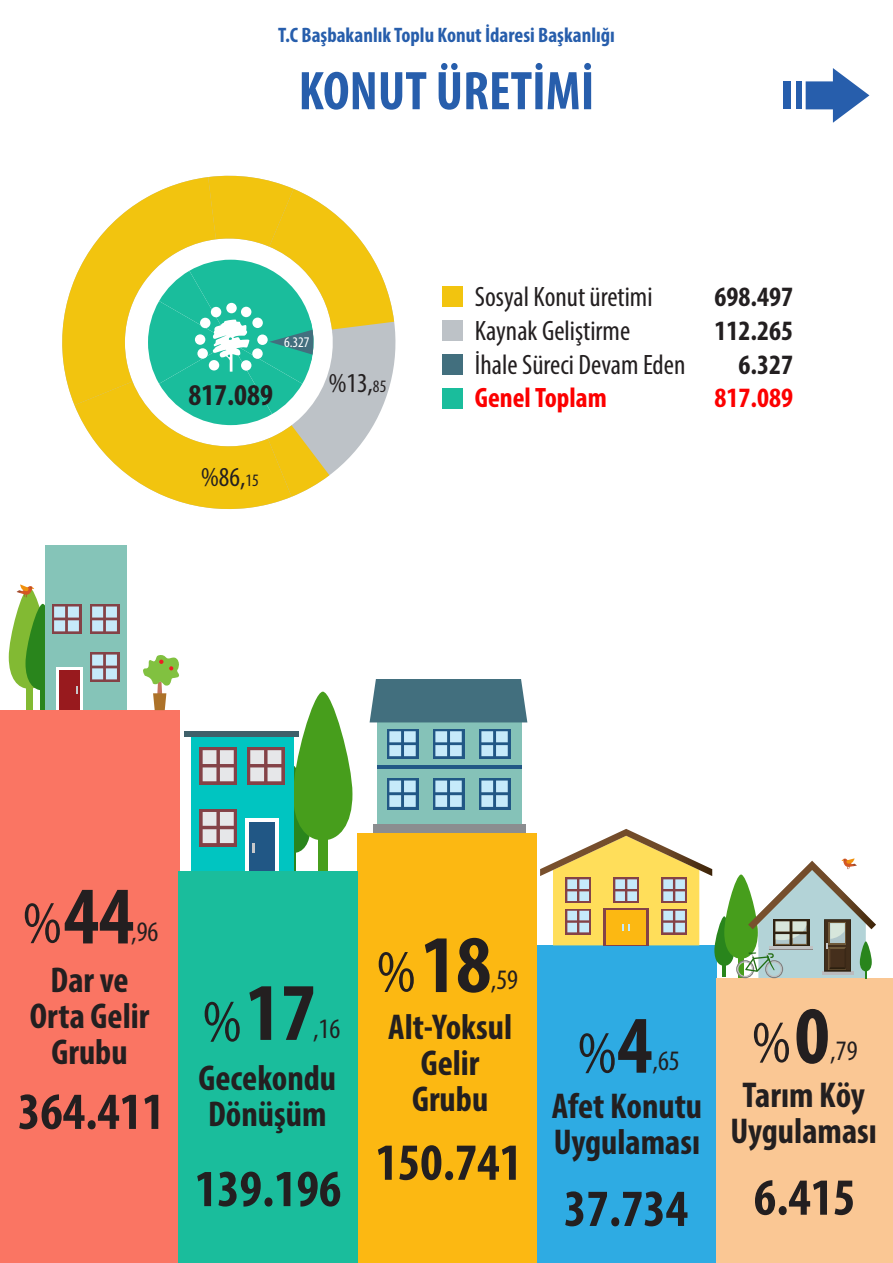
<style>
.page{position:relative;width:893px;height:1263px;background:#fff}
.page>*{position:absolute;margin:0;border:0;box-sizing:border-box;transform-origin:0 0}
.t1{font:700 condensed 82.35px "Myriad Pro";color:#231f20}
.t2{font:condensed 60px "Myriad Pro";color:#231f20}
.t3{font:700 condensed 54.9px "Myriad Pro";color:#275eac}
.t4{font:700 condensed 52.5px "Myriad Pro";color:#231f20}
.t5{font:700 condensed 36px "Myriad Pro";color:#231f20}
.t6{font:700 condensed 30.3px "Myriad Pro";color:#231f20}
.t7{font:condensed 28.2px "Myriad Pro";color:#231f20}
.t8{font:700 condensed 28.2px "Myriad Pro";color:#231f20}
.t9{font:700 condensed 28.2px "Myriad Pro";color:#fc0000}
.t10{font:condensed 27.45px "Myriad Pro";color:#231f20}
.t11{font:700 condensed 21px "Myriad Pro";color:#275eac}
.t12{font:condensed 14.7px "Myriad Pro";color:#fff}
.s1{font-size:17.4px}
</style>
<div class="page">
<div style="left:796px;top:81px;width:5px;height:28px;background:#275eac"></div>
<svg style="left:806px;top:68px;width:63px;height:55px"></svg>
<div style="left:783px;top:81px;width:8px;height:28px;background:#275eac"></div>
<div style="left:26px;top:667px;width:6px;height:45px;background:#82ba33"></div>
<div style="left:40px;top:672px;width:6px;height:38px;background:#29851c"></div>
<div style="left:45px;top:545px;width:81px;height:165px;background:#85c4b8"></div>
<div style="left:56px;top:667px;width:27px;height:44px;background:#fff"></div>
<div style="left:59px;top:670px;width:21px;height:41px;background:#981a1e"></div>
<svg style="left:90px;top:652px;width:29px;height:30px"></svg>
<svg style="left:92px;top:654px;width:25px;height:25px"></svg>
<svg style="left:90px;top:604px;width:29px;height:30px"></svg>
<svg style="left:92px;top:606px;width:25px;height:25px"></svg>
<div style="left:52px;top:604px;width:29px;height:30px;background:#844247"></div>
<svg style="left:9px;top:584px;width:70px;height:110px"></svg>
<div style="left:0;top:710px;width:179px;height:553px;background:#fa7563"></div>
<div style="left:537px;top:945px;width:179px;height:318px;background:#2eabe3"></div>
<div style="left:716px;top:978px;width:177px;height:285px;background:#fac794"></div>
<svg style="left:293px;top:853px;width:3px;height:19px"></svg>
<div style="left:318px;top:809px;width:10px;height:65px;background:#479e1c"></div>
<div style="left:191px;top:733px;width:102px;height:140px;background:#00c5c1"></div>
<div style="left:246px;top:819px;width:33px;height:54px;background:#fff"></div>
<div style="left:249px;top:823px;width:26px;height:50px;background:#215785"></div>
<svg style="left:200px;top:747px;width:37px;height:37px"></svg>
<svg style="left:203px;top:750px;width:31px;height:31px"></svg>
<div style="left:200px;top:809px;width:37px;height:37px;background:#844247"></div>
<svg style="left:203px;top:812px;width:31px;height:31px"></svg>
<div style="left:247px;top:747px;width:37px;height:37px;background:#844247"></div>
<svg style="left:250px;top:692px;width:102px;height:161px"></svg>
<div style="left:184px;top:731px;width:115px;height:5px;background:#3f606a"></div>
<svg style="left:143px;top:655px;width:36px;height:55px"></svg>
<div style="left:377px;top:714px;width:144px;height:110px;background:#85c2b8"></div>
<div style="left:373px;top:824px;width:152px;height:9px;background:#8b8d90"></div>
<svg style="left:479px;top:729px;width:31px;height:30px"></svg>
<svg style="left:433px;top:729px;width:31px;height:30px"></svg>
<svg style="left:435px;top:731px;width:27px;height:25px"></svg>
<svg style="left:387px;top:729px;width:31px;height:30px"></svg>
<svg style="left:389px;top:731px;width:27px;height:25px"></svg>
<hr style="left:377px;top:765px;width:144px;height:4px;background:#215785">
<div style="left:433px;top:778px;width:31px;height:31px;background:#215785"></div>
<svg style="left:435px;top:780px;width:27px;height:27px"></svg>
<div style="left:479px;top:778px;width:31px;height:31px;background:#215785"></div>
<div style="left:387px;top:778px;width:31px;height:31px;background:#215785"></div>
<svg style="left:389px;top:780px;width:27px;height:27px"></svg>
<div style="left:370px;top:679px;width:157px;height:43px;background:#426f7e"></div>
<svg style="left:481px;top:731px;width:27px;height:25px"></svg>
<svg style="left:481px;top:780px;width:27px;height:27px"></svg>
<svg style="left:540px;top:829px;width:336px;height:149px"></svg>
<div style="left:357px;top:833px;width:180px;height:430px;background:#fcb812"></div>
<div style="left:179px;top:872px;width:179px;height:391px;background:#1abd9c"></div>
<div style="left:442px;top:286px;width:21px;height:21px;background:#f2c40f"></div>
<div style="left:442px;top:320px;width:21px;height:21px;background:#bdc2c7"></div>
<div style="left:442px;top:354px;width:21px;height:21px;background:#426f7e"></div>
<div style="left:442px;top:389px;width:21px;height:20px;background:#1abd9c"></div>
<svg style="left:62px;top:175px;width:332px;height:334px"></svg>
<p class="t11" style="left:278px;top:22px;width:338px">T.C Başbakanlık Toplu Konut İdaresi Başkanlığı</p>
<p class="t3" style="left:299px;top:57px;width:297px">KONUT ÜRETİMİ</p>
<p class="t12" style="left:284px;top:333px;width:27px">6.327</p>
<p class="t6" style="left:188px;top:376px;width:86px">817.089</p>
<p class="t10" style="left:329px;top:367px;width:59px">%13,<span class="s1">85</span></p>
<p class="t10" style="left:201px;top:461px;width:59px">%86,<span class="s1">15</span></p>
<p class="t7" style="left:475px;top:280px;width:179px">Sosyal Konut üretimi</p>
<p class="t7" style="left:475px;top:313px;width:157px">Kaynak Geliştirme</p>
<p class="t7" style="left:475px;top:347px;width:212px">İhale Süreci Devam Eden</p>
<p class="t9" style="left:475px;top:380px;width:134px">Genel Toplam</p>
<p class="t8" style="left:715px;top:279px;width:80px">698.497</p>
<p class="t8" style="left:715px;top:313px;width:80px">112.265</p>
<p class="t8" style="left:739px;top:346px;width:56px">6.327</p>
<p class="t9" style="left:715px;top:380px;width:80px">817.089</p>
<p class="t1" style="left:64px;top:864px;width:72px">44</p>
<p class="t2" style="left:23px;top:886px;width:40px">%</p>
<p class="t7" style="left:131px;top:915px;width:29px">,96</p>
<p class="t5" style="left:50px;top:957px;width:80px">Dar ve</p>
<p class="t5" style="left:30px;top:993px;width:121px">Orta Gelir</p>
<p class="t5" style="left:51px;top:1029px;width:78px">Grubu</p>
<p class="t4" style="left:18px;top:1078px;width:148px">364.411</p>
<p class="t2" style="left:203px;top:985px;width:40px">%</p>
<p class="t1" style="left:246px;top:961px;width:72px">17</p>
<p class="t7" style="left:313px;top:1011px;width:29px">,16</p>
<p class="t5" style="left:199px;top:1056px;width:139px">Gecekondu</p>
<p class="t5" style="left:208px;top:1092px;width:120px">Dönüşüm</p>
<p class="t4" style="left:195px;top:1156px;width:148px">139.196</p>
<p class="t2" style="left:377px;top:935px;width:40px">%</p>
<p class="t1" style="left:421px;top:913px;width:72px">18</p>
<p class="t7" style="left:491px;top:963px;width:29px">,59</p>
<p class="t5" style="left:388px;top:1005px;width:125px">Alt-Yoksul</p>
<p class="t5" style="left:421px;top:1041px;width:60px">Gelir</p>
<p class="t5" style="left:412px;top:1077px;width:78px">Grubu</p>
<p class="t4" style="left:375px;top:1129px;width:148px">150.741</p>
<p class="t1" style="left:617px;top:994px;width:37px">4</p>
<p class="t2" style="left:578px;top:1016px;width:40px">%</p>
<p class="t7" style="left:652px;top:1043px;width:29px">,65</p>
<p class="t5" style="left:552px;top:1084px;width:152px">Afet Konutu</p>
<p class="t5" style="left:554px;top:1120px;width:148px">Uygulaması</p>
<p class="t4" style="left:564px;top:1176px;width:126px">37.734</p>
<p class="t1" style="left:795px;top:984px;width:37px">0</p>
<p class="t2" style="left:752px;top:1006px;width:40px">%</p>
<p class="t7" style="left:830px;top:1034px;width:29px">,79</p>
<p class="t5" style="left:742px;top:1072px;width:124px">Tarım Köy</p>
<p class="t5" style="left:730px;top:1108px;width:148px">Uygulaması</p>
<p class="t4" style="left:754px;top:1164px;width:103px">6.415</p>
</div>
